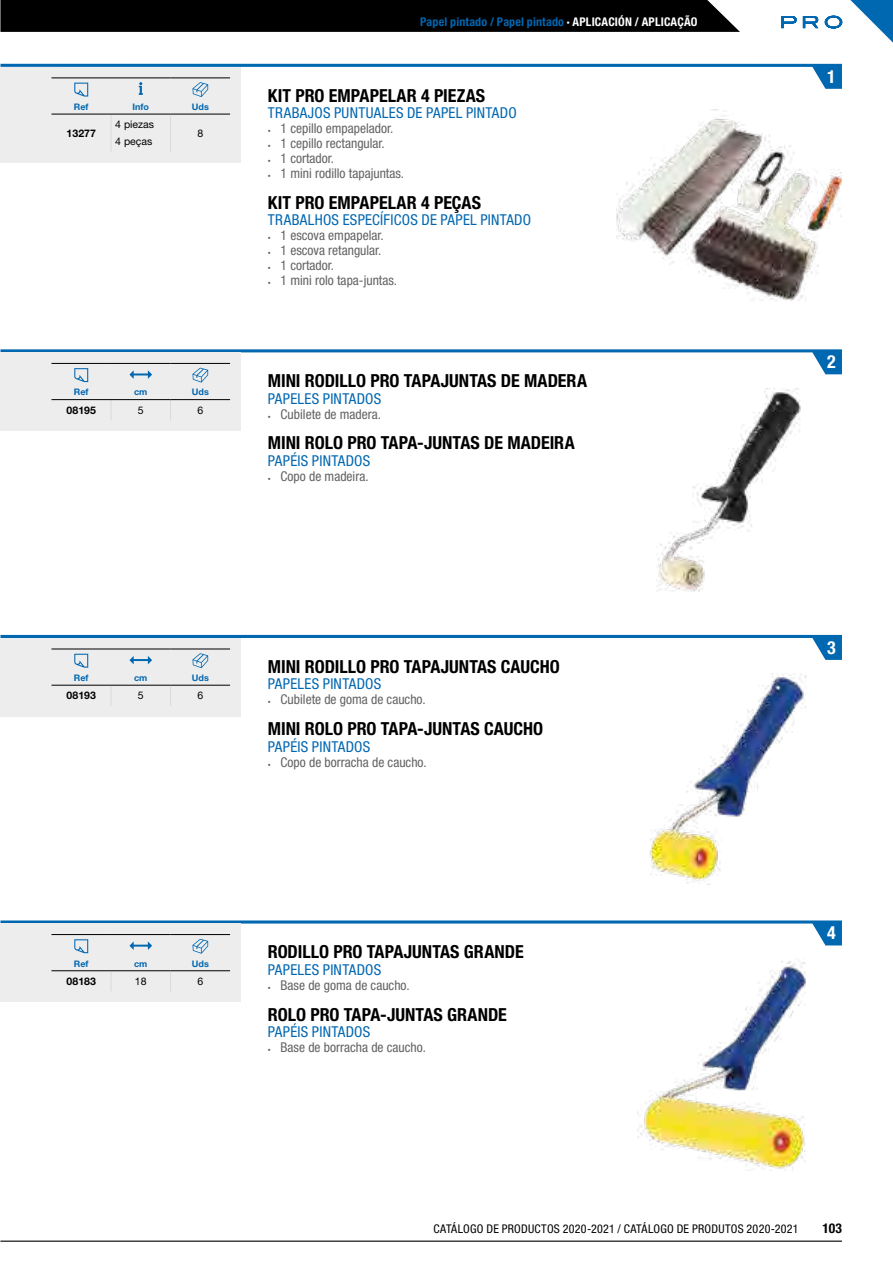
<style>
.page{position:relative;width:893px;height:1263px;background:#fff}
.page>*{position:absolute;margin:0;border:0;box-sizing:border-box;transform-origin:0 0}
.t1{font:700 condensed 18px "Helvetica Neue LT Pro";color:#000}
.t2{font:700 condensed 18px "Helvetica Neue LT Pro";color:#fff}
.t3{font:condensed 15px "Helvetica Neue LT Pro";letter-spacing:.02em;color:#0067b1}
.t4{font:condensed 13.5px "Helvetica Neue LT Pro";color:#646363}
.t5{font:700 condensed 13.5px "Helvetica Neue LT Pro";color:#000}
.t6{font:condensed 12px "Helvetica Neue LT Pro";letter-spacing:.02em;color:#000}
.t7{font:700 condensed 12px "Helvetica Neue LT Pro";letter-spacing:.015em;color:#0067b1}
.t8{font:10.5px/16.8px "Helvetica Neue LT Pro";color:#000}
.t9{font:700 10.5px "Helvetica Neue LT Pro";color:#000}
.t10{font:700 9px "Helvetica Neue LT Pro";color:#0067b1}
.s1{color:#fff}
.s2{font-size:6px}
</style>
<div class="page">
<hr style="left:0;top:1240px;width:842px;height:2px;background:#000">
<img style="left:637px;top:961px;width:169px;height:210px">
<img style="left:617px;top:109px;width:225px;height:192px">
<div style="left:0;top:923px;width:241px;height:79px;background:#ededed"></div>
<svg style="left:111px;top:971px;width:1px;height:20px"></svg>
<svg style="left:170px;top:971px;width:1px;height:20px"></svg>
<hr style="left:51px;top:970px;width:60px;height:1px;background:#000">
<hr style="left:111px;top:970px;width:60px;height:1px;background:#000">
<hr style="left:171px;top:970px;width:59px;height:1px;background:#000">
<svg style="left:0;top:920px;width:842px;height:34px"></svg>
<div style="left:0;top:67px;width:241px;height:95px;background:#ededed"></div>
<hr style="left:111px;top:114px;width:1px;height:38px;background:#dadada">
<hr style="left:170px;top:114px;width:1px;height:38px;background:#dadada">
<hr style="left:51px;top:114px;width:60px;height:1px;background:#000">
<hr style="left:111px;top:114px;width:60px;height:1px;background:#000">
<hr style="left:171px;top:114px;width:59px;height:1px;background:#000">
<svg style="left:0;top:0;width:893px;height:97px"></svg>
<img style="left:656px;top:388px;width:145px;height:204px">
<div style="left:0;top:352px;width:241px;height:79px;background:#ededed"></div>
<svg style="left:111px;top:400px;width:1px;height:20px"></svg>
<svg style="left:170px;top:400px;width:1px;height:20px"></svg>
<hr style="left:51px;top:399px;width:60px;height:1px;background:#000">
<hr style="left:111px;top:399px;width:60px;height:1px;background:#000">
<hr style="left:171px;top:399px;width:59px;height:1px;background:#000">
<svg style="left:0;top:349px;width:842px;height:34px"></svg>
<img style="left:649px;top:673px;width:158px;height:212px">
<div style="left:0;top:638px;width:241px;height:78px;background:#ededed"></div>
<svg style="left:111px;top:686px;width:1px;height:19px"></svg>
<svg style="left:170px;top:686px;width:1px;height:20px"></svg>
<hr style="left:51px;top:685px;width:60px;height:1px;background:#000">
<hr style="left:111px;top:685px;width:60px;height:1px;background:#000">
<hr style="left:171px;top:685px;width:59px;height:1px;background:#000">
<svg style="left:0;top:635px;width:842px;height:33px"></svg>
<p class="t10" style="left:74px;top:101px;width:16px">Ref</p>
<p class="t10" style="left:133px;top:101px;width:18px">Info</p>
<p class="t10" style="left:192px;top:101px;width:19px">Uds</p>
<p class="t9" style="left:67px;top:127px;width:31px">13277</p>
<p class="t8" style="left:115px;top:116px;width:40px">4 piezas<br>4 peças</p>
<p class="t8" style="left:197px;top:124px;width:7px">8</p>
<p class="t10" style="left:74px;top:387px;width:16px">Ref</p>
<p class="t10" style="left:134px;top:387px;width:15px">cm</p>
<p class="t10" style="left:192px;top:387px;width:19px">Uds</p>
<p class="t9" style="left:67px;top:404px;width:31px">08195</p>
<p class="t8" style="left:138px;top:402px;width:7px">5</p>
<p class="t8" style="left:197px;top:402px;width:7px">6</p>
<p class="t7" style="left:420px;top:14px;width:279px">Papel pintado / Papel pintado <span class="s1">· APLICACIÓN / APLICAÇÃO</span></p>
<h1 class="t1" style="left:268px;top:84px;width:219px">KIT PRO EMPAPELAR 4 PIEZAS</h1>
<p class="t3" style="left:268px;top:104px;width:250px">TRABAJOS PUNTUALES DE PAPEL PINTADO</p>
<p class="t4" style="left:268px;top:121px;width:127px"><span class="s2">•</span> 1 cepillo empapelador.</p>
<p class="t4" style="left:268px;top:136px;width:118px"><span class="s2">•</span> 1 cepillo rectangular.</p>
<p class="t4" style="left:268px;top:151px;width:68px"><span class="s2">•</span> 1 cortador.</p>
<p class="t4" style="left:268px;top:166px;width:138px"><span class="s2">•</span> 1 mini rodillo tapajuntas.</p>
<h1 class="t1" style="left:268px;top:192px;width:215px">KIT PRO EMPAPELAR 4 PEÇAS</h1>
<p class="t3" style="left:268px;top:211px;width:265px">TRABALHOS ESPECÍFICOS DE PAPEL PINTADO</p>
<p class="t4" style="left:268px;top:228px;width:117px"><span class="s2">•</span> 1 escova empapelar.</p>
<p class="t4" style="left:268px;top:243px;width:115px"><span class="s2">•</span> 1 escova retangular.</p>
<p class="t4" style="left:268px;top:258px;width:68px"><span class="s2">•</span> 1 cortador.</p>
<p class="t4" style="left:268px;top:273px;width:131px"><span class="s2">•</span> 1 mini rolo tapa-juntas.</p>
<h1 class="t1" style="left:268px;top:370px;width:321px">MINI RODILLO PRO TAPAJUNTAS DE MADERA</h1>
<p class="t3" style="left:268px;top:390px;width:115px">PAPELES PINTADOS</p>
<p class="t4" style="left:268px;top:406px;width:115px"><span class="s2">•</span> Cubilete de madera.</p>
<h1 class="t1" style="left:268px;top:432px;width:308px">MINI ROLO PRO TAPA-JUNTAS DE MADEIRA</h1>
<p class="t3" style="left:268px;top:452px;width:104px">PAPÉIS PINTADOS</p>
<p class="t4" style="left:268px;top:468px;width:102px"><span class="s2">•</span> Copo de madeira.</p>
<p class="t10" style="left:74px;top:672px;width:16px">Ref</p>
<p class="t10" style="left:134px;top:672px;width:15px">cm</p>
<p class="t10" style="left:192px;top:672px;width:19px">Uds</p>
<p class="t9" style="left:67px;top:689px;width:31px">08193</p>
<p class="t8" style="left:138px;top:687px;width:7px">5</p>
<p class="t8" style="left:197px;top:687px;width:7px">6</p>
<h1 class="t1" style="left:268px;top:655px;width:293px">MINI RODILLO PRO TAPAJUNTAS CAUCHO</h1>
<p class="t3" style="left:268px;top:675px;width:115px">PAPELES PINTADOS</p>
<p class="t4" style="left:268px;top:692px;width:159px"><span class="s2">•</span> Cubilete de goma de caucho.</p>
<h1 class="t1" style="left:268px;top:718px;width:277px">MINI ROLO PRO TAPA-JUNTAS CAUCHO</h1>
<p class="t3" style="left:268px;top:737px;width:104px">PAPÉIS PINTADOS</p>
<p class="t4" style="left:268px;top:754px;width:160px"><span class="s2">•</span> Copo de borracha de caucho.</p>
<p class="t10" style="left:74px;top:958px;width:16px">Ref</p>
<p class="t10" style="left:134px;top:958px;width:15px">cm</p>
<p class="t10" style="left:192px;top:958px;width:19px">Uds</p>
<p class="t9" style="left:67px;top:975px;width:31px">08183</p>
<p class="t8" style="left:135px;top:973px;width:13px">18</p>
<p class="t8" style="left:197px;top:973px;width:7px">6</p>
<h1 class="t1" style="left:268px;top:941px;width:257px">RODILLO PRO TAPAJUNTAS GRANDE</h1>
<p class="t3" style="left:268px;top:961px;width:115px">PAPELES PINTADOS</p>
<p class="t4" style="left:268px;top:977px;width:143px"><span class="s2">•</span> Base de goma de caucho.</p>
<h1 class="t1" style="left:268px;top:1003px;width:240px">ROLO PRO TAPA-JUNTAS GRANDE</h1>
<p class="t3" style="left:268px;top:1023px;width:104px">PAPÉIS PINTADOS</p>
<p class="t4" style="left:268px;top:1039px;width:160px"><span class="s2">•</span> Base de borracha de caucho.</p>
<h1 class="t2" style="left:827px;top:65px;width:10px">1</h1>
<h1 class="t2" style="left:827px;top:351px;width:10px">2</h1>
<h1 class="t2" style="left:827px;top:636px;width:10px">3</h1>
<h1 class="t2" style="left:827px;top:922px;width:10px">4</h1>
<p class="t6" style="left:434px;top:1221px;width:366px">CATÁLOGO DE PRODUCTOS 2020-2021 / CATÁLOGO DE PRODUTOS 2020-2021</p>
<p class="t5" style="left:823px;top:1220px;width:21px">103</p>
</div>
